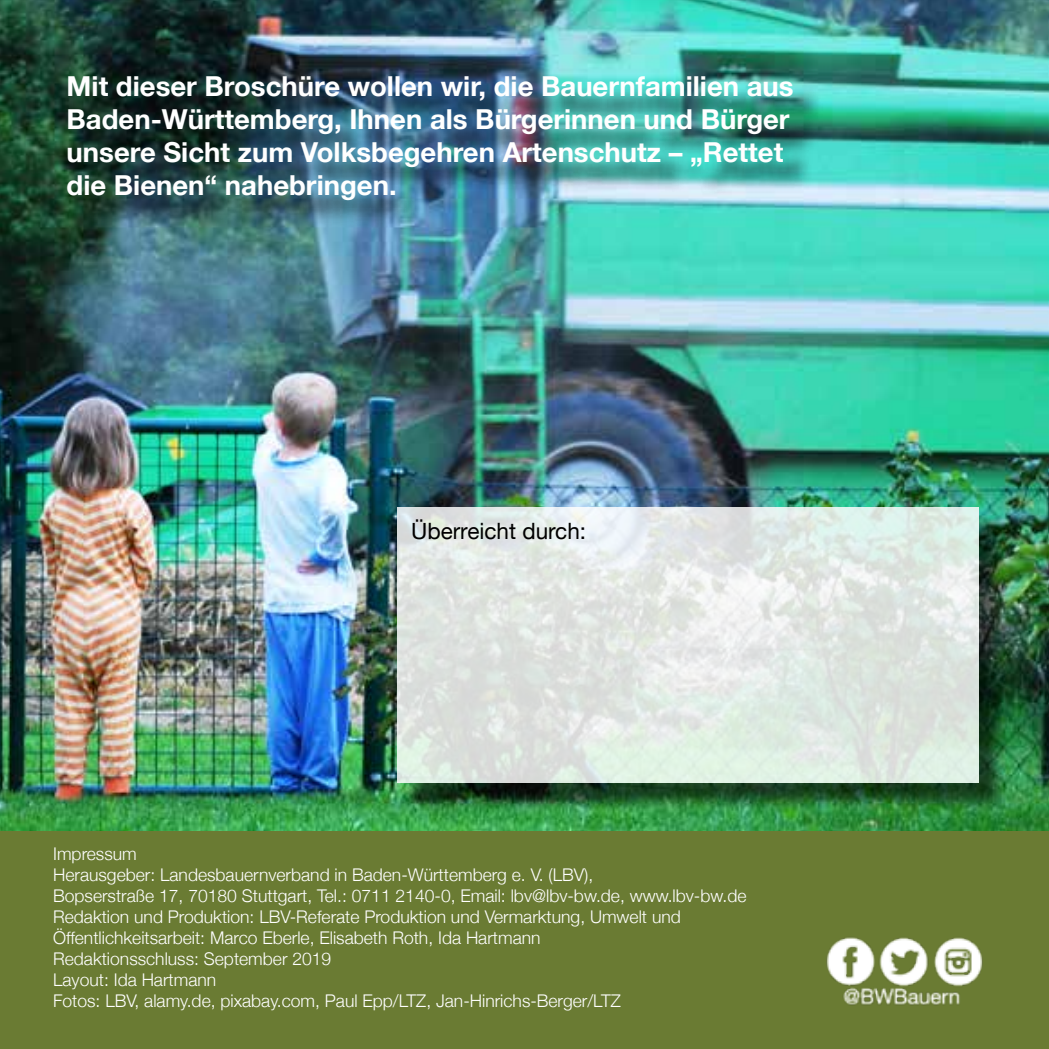
<style>
.page{position:relative;width:1049px;height:1049px;background:#fff}
.page>*{position:absolute;margin:0;border:0;box-sizing:border-box;transform-origin:0 0}
.t1{font:700 27.5px/33px "Helvetica Neue";color:#fff}
.t2{font:22.5px "Helvetica Neue";color:#000}
.t3{font:300 17.5px/21px "Helvetica Neue";color:#fff}
</style>
<div class="page">
<img style="left:0;top:0;width:1049px;height:831px">
<div style="left:0;top:831px;width:1049px;height:218px;background:#6a7b33"></div>
<img style="left:826px;top:937px;width:157px;height:68px">
<div style="left:72px;top:80px;width:751px;height:150px;background:#000;opacity:.75"></div>
<div style="left:401px;top:510px;width:608px;height:304px;background:#000;opacity:.75"></div>
<svg style="left:397px;top:507px;width:581px;height:275px;background:#e1e7e3"></svg>
<h1 class="t1" style="left:67px;top:70px;width:728px">Mit dieser Broschüre wollen wir, die Bauernfamilien aus Baden-Württemberg, Ihnen als Bürgerinnen und Bürger unsere Sicht zum Volksbegehren Artenschutz – „Rettet die Bienen“ nahebringen.</h1>
<p class="t2" style="left:411px;top:515px;width:177px">Überreicht durch:</p>
<p class="t3" style="left:53px;top:842px;width:695px">Impressum<br>Herausgeber: Landesbauernverband in Baden-Württemberg e. V. (LBV),<br>Bopserstraße 17, 70180 Stuttgart, Tel.: 0711 2140-0, Email: lbv@lbv-bw.de, www.lbv-bw.de Redaktion und Produktion: LBV-Referate Produktion und Vermarktung, Umwelt und Öffentlichkeitsarbeit: Marco Eberle, Elisabeth Roth, Ida Hartmann<br>Redaktionsschluss: September 2019<br>Layout: Ida Hartmann<br>Fotos: LBV, alamy.de, pixabay.com, Paul Epp/LTZ, Jan-Hinrichs-Berger/LTZ</p>
</div>
